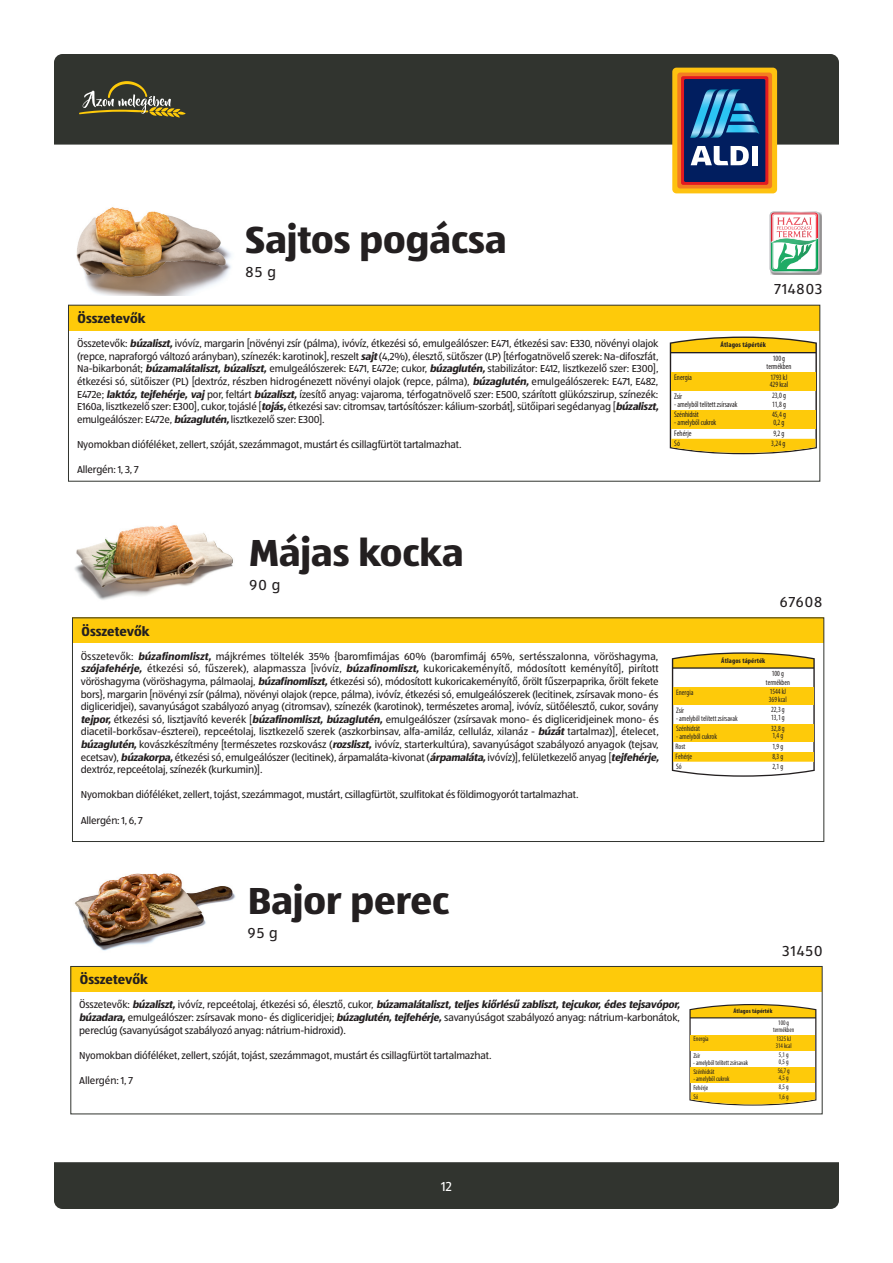
<style>
.page{position:relative;width:893px;height:1263px;background:#fff}
.page>*{position:absolute;margin:0;border:0;box-sizing:border-box;transform-origin:0 0}
.t1{font:700 39px "ALDISUEDOT";color:#231f20}
.cikkszam{font:15px "ALDISUEDOT";letter-spacing:.07em;color:#231f20}
.t2{font:700 13.5px "ALDISUEDOT";color:#231f20}
.t3{font:13.5px "ALDISUEDOT";color:#fff}
.FB_Headline_11pt{font:10.5px/12.6px "ALDISUEDOT";letter-spacing:-.015em;color:#231f20}
.Default{font:10.5px "ALDISUEDOT";letter-spacing:-.015em;color:#231f20}
.t4{font:condensed 8.1px/8.2px "Myriad Pro";color:#231f20;scale:.9 1}
.t5{font:condensed 8.1px/10.5px "Myriad Pro";color:#231f20;scale:.92 1}
.t6{font:condensed 8.1px/10.5px "Myriad Pro";color:#231f20;scale:.94 1}
.t7{font:condensed 7.95px/7.9px "Myriad Pro";color:#231f20;scale:.9 1}
.t8{font:condensed 7.95px/9.8px "Myriad Pro";color:#231f20;scale:.94 1}
.t9{font:condensed 7.95px/10.2px "Myriad Pro";color:#231f20;scale:.92 1}
.t10{font:700 condensed 7.2px "Myriad Pro";letter-spacing:.01em;color:#231f20;scale:1.05 1}
.t11{font:condensed 7.05px/7.1px "Myriad Pro";color:#231f20;scale:.9 1}
.t12{font:condensed 7.05px/9px "Myriad Pro";color:#231f20;scale:.92 1}
.t13{font:condensed 7.05px/9px "Myriad Pro";color:#231f20;scale:.94 1}
.t14{font:700 condensed 7.05px "Myriad Pro";letter-spacing:.01em;color:#231f20;scale:1.05 1}
.t15{font:700 condensed 6.3px "Myriad Pro";letter-spacing:.01em;color:#231f20;scale:1.05 1}
.s1{font-weight:700;font-style:italic}
</style>
<div class="page">
<div style="left:54px;top:1162px;width:785px;height:47px;background:#31342f"></div>
<div style="left:54px;top:54px;width:785px;height:91px;background:#31342f"></div>
<div style="left:672px;top:68px;width:105px;height:125px;background:#fec210;border-radius:4px"></div>
<div style="left:677px;top:73px;width:95px;height:115px;background:#f47d21;border-radius:3px"></div>
<div style="left:681px;top:76px;width:87px;height:109px;background:#e21a21;border-radius:2px"></div>
<div style="left:684px;top:79px;width:81px;height:103px;background:#011e5f;border-radius:2px"></div>
<div style="left:752px;top:146px;width:6px;height:19px;background:#fff"></div>
<svg style="left:691px;top:146px;width:58px;height:19px"></svg>
<svg style="left:690px;top:89px;width:69px;height:49px"></svg>
<svg style="left:79px;top:81px;width:107px;height:37px;background:#5b573e"></svg>
<img style="left:76px;top:207px;width:155px;height:89px">
<div style="left:68px;top:305px;width:752px;height:25px;background:#feca0a"></div>
<div style="left:770px;top:212px;width:51px;height:63px;background:#949292"></div>
<svg style="left:769px;top:211px;width:51px;height:62px;background:#c2cdc0"></svg>
<svg style="left:670px;top:337px;width:147px;height:117px"></svg>
<div style="left:72px;top:618px;width:752px;height:25px;background:#feca0a"></div>
<div style="left:72px;top:618px;width:752px;height:224px;border:1px solid #31342f"></div>
<img style="left:74px;top:525px;width:159px;height:75px">
<img style="left:119px;top:526px;width:56px;height:10px">
<svg style="left:672px;top:652px;width:143px;height:125px"></svg>
<img style="left:74px;top:873px;width:161px;height:78px">
<img style="left:93px;top:874px;width:70px;height:22px">
<div style="left:71px;top:966px;width:751px;height:26px;background:#feca0a"></div>
<div style="left:71px;top:966px;width:751px;height:148px;border:1px solid #31342f"></div>
<svg style="left:689px;top:1004px;width:127px;height:101px"></svg>
<p class="t2" style="left:78px;top:309px;width:70px">Összetevők</p>
<p class="t1" style="left:246px;top:213px;width:262px">Sajtos pogácsa</p>
<p class="cikkszam" style="left:246px;top:262px;width:32px">85 g</p>
<p class="FB_Headline_11pt" style="left:77px;top:337px;width:585px">Összetevők: <span class="s1">búzaliszt,</span>ivóvíz, margarin [növényi zsír (pálma), ivóvíz, étkezési só, emulgeálószer: E471, étkezési sav: E330, növényi olajok (repce, napraforgó változó arányban), színezék: karotinok], reszelt <span class="s1">sajt</span>(4,2%), élesztő, sütőszer (LP) [térfogatnövelő szerek: Na-difoszfát, Na-bikarbonát; <span class="s1">búzamalátaliszt,búzaliszt,</span>emulgeálószerek: E471, E472e; cukor, <span class="s1">búzaglutén,</span>stabilizátor: E412, lisztkezelő szer: E300], étkezési só, sütőiszer (PL) [dextróz, részben hidrogénezett növényi olajok (repce, pálma), <span class="s1">búzaglutén,</span>emulgeálószerek: E471, E482, E472e; <span class="s1">laktóz,tejfehérje,vaj</span> por, feltárt <span class="s1">búzaliszt,</span>ízesítő anyag: vajaroma, térfogatnövelő szer: E500, szárított glükózszirup, színezék:<br>E160a, lisztkezelő szer: E300], cukor, tojáslé [<span class="s1">tojás,</span>étkezési sav: citromsav, tartósítószer: kálium-szorbát], sütőipari segédanyag [<span class="s1">búzaliszt, </span>emulgeálószer: E472e, <span class="s1">búzaglutén,</span>lisztkezelő szer: E300].</p>
<p class="FB_Headline_11pt" style="left:77px;top:438px;width:386px">Nyomokban dióféléket, zellert, szóját, szezámmagot, mustárt és csillagfürtöt tartalmazhat.</p>
<p class="Default" style="left:77px;top:463px;width:63px">Allergén: 1, 3, 7</p>
<p class="cikkszam" style="left:774px;top:280px;width:50px">714803</p>
<p class="t10" style="left:721px;top:340px;width:45px">Átlagos tápérték</p>
<p class="t6" style="left:674px;top:372px;width:20px">Energia</p>
<p class="t6" style="left:674px;top:390px;width:10px">Zsír</p>
<p class="t5" style="left:674px;top:399px;width:71px">- amelyből telített zsírsavak<br>Szénhidrát</p>
<p class="t6" style="left:674px;top:417px;width:46px">- amelyből cukrok<br>Fehérje<br>Só</p>
<p class="t4" style="left:767px;top:354px;width:29px;text-align:center">100 g termékben</p>
<p class="t4" style="left:770px;top:373px;width:22px;line-height:7.6px">1793 kJ<br>429 kcal</p>
<p class="t4" style="left:772px;top:391px;width:17px">23,0 g<br>11,8 g</p>
<p class="t4" style="left:772px;top:410px;width:17px">45,4 g<br>0,2 g</p>
<p class="t4" style="left:771px;top:439px;width:17px">3,24 g</p>
<p class="t4" style="left:773px;top:429px;width:14px">9,2 g</p>
<p class="t2" style="left:82px;top:622px;width:70px">Összetevők</p>
<p class="t1" style="left:250px;top:526px;width:216px">Májas kocka</p>
<p class="cikkszam" style="left:250px;top:575px;width:32px">90 g</p>
<p class="FB_Headline_11pt" style="left:81px;top:650px;width:582px">Összetevők: <span class="s1">búzafinomliszt,</span> májkrémes töltelék 35% {baromfimájas 60% (baromfimáj 65%, sertésszalonna, vöröshagyma, <span class="s1">szójafehérje,</span> étkezési só, fűszerek), alapmassza [ivóvíz, <span class="s1">búzafinomliszt,</span> kukoricakeményítő, módosított keményítő], pirított vöröshagyma (vöröshagyma, pálmaolaj, <span class="s1">búzafinomliszt,</span>étkezési só), módosított kukoricakeményítő, őrölt fűszerpaprika, őrölt fekete bors}, margarin [növényi zsír (pálma), növényi olajok (repce, pálma), ivóvíz, étkezési só, emulgeálószerek (lecitinek, zsírsavak mono- és digliceridjei), savanyúságot szabályozó anyag (citromsav), színezék (karotinok), természetes aroma], ivóvíz, sütőélesztő, cukor, sovány <span class="s1">tejpor,</span>étkezési só, lisztjavító keverék [<span class="s1">búzafinomliszt, búzaglutén,</span> emulgeálószer (zsírsavak mono- és digliceridjeinek mono- és diacetil-borkősav-észterei), repceétolaj, lisztkezelő szerek (aszkorbinsav, alfa-amiláz, celluláz, xilanáz - <span class="s1">búzát</span> tartalmaz)], ételecet, <span class="s1">búzaglutén,</span>kovászkészítmény [természetes rozskovász (<span class="s1">rozsliszt,</span>ivóvíz, starterkultúra), savanyúságot szabályozó anyagok (tejsav, ecetsav), <span class="s1">búzakorpa,</span>étkezési só, emulgeálószer (lecitinek), árpamaláta-kivonat (<span class="s1">árpamaláta,</span>ivóvíz)], felületkezelő anyag [<span class="s1">tejfehérje, </span>dextróz, repceétolaj, színezék (kurkumin)].</p>
<p class="FB_Headline_11pt" style="left:81px;top:788px;width:499px">Nyomokban dióféléket, zellert, tojást, szezámmagot, mustárt, csillagfürtöt, szulfitokat és földimogyorót tartalmazhat.</p>
<p class="FB_Headline_11pt" style="left:81px;top:813px;width:64px">Allergén: 1, 6, 7</p>
<p class="cikkszam" style="left:780px;top:592px;width:44px">67608</p>
<p class="t14" style="left:721px;top:656px;width:43px">Átlagos tápérték</p>
<p class="t7" style="left:766px;top:669px;width:28px;line-height:8.6px;text-align:center">100 g termékben</p>
<p class="t7" style="left:769px;top:687px;width:22px">1544 kJ<br>369 kcal</p>
<p class="t7" style="left:771px;top:706px;width:17px">22,3 g<br>13,1 g</p>
<p class="t7" style="left:771px;top:724px;width:17px">32,8 g<br>1,4 g</p>
<p class="t7" style="left:772px;top:762px;width:13px">2,1 g</p>
<p class="t8" style="left:676px;top:687px;width:20px">Energia</p>
<p class="t8" style="left:676px;top:705px;width:10px">Zsír</p>
<p class="t9" style="left:676px;top:713px;width:69px">- amelyből telített zsírsavak<br>Szénhidrát</p>
<p class="t8" style="left:676px;top:731px;width:45px">- amelyből cukrok</p>
<p class="t8" style="left:675px;top:752px;width:19px">Fehérje<br>Só</p>
<p class="t8" style="left:675px;top:742px;width:12px">Rost</p>
<p class="t7" style="left:772px;top:742px;width:13px">1,9 g</p>
<p class="t7" style="left:772px;top:752px;width:13px">8,3 g</p>
<p class="t2" style="left:80px;top:970px;width:70px">Összetevők</p>
<p class="t1" style="left:248px;top:875px;width:203px">Bajor perec</p>
<p class="cikkszam" style="left:248px;top:923px;width:31px">95 g</p>
<p class="cikkszam" style="left:783px;top:941px;width:41px">31450</p>
<p class="FB_Headline_11pt" style="left:79px;top:998px;width:605px">Ö s s z e t e v ő k : <span class="s1">búzaliszt,</span>i v ó v íz , r e p c e é t o l a j , é t k e z é s i s ó , é l e s z t ő , c u k o r, <span class="s1">búzamalátaliszt,teljeskiőrlésű zabliszt,tejcukor,édestejsavópor, búzadara,</span>emulgeálószer: zsírsavak mono- és digliceridjei; <span class="s1">búzaglutén,tejfehérje,</span>savanyúságot szabályozó anyag: nátrium-karbonátok, pereclúg (savanyúságot szabályozó anyag: nátrium-hidroxid).</p>
<p class="FB_Headline_11pt" style="left:79px;top:1048px;width:414px">Nyomokban dióféléket, zellert, szóját, tojást, szezámmagot, mustárt és csillagfürtöt tartalmazhat.</p>
<p class="FB_Headline_11pt" style="left:79px;top:1074px;width:56px">Allergén: 1, 7</p>
<p class="t15" style="left:733px;top:1007px;width:39px">Átlagos tápérték</p>
<p class="t13" style="left:693px;top:1034px;width:18px">Energia</p>
<p class="t13" style="left:693px;top:1050px;width:9px">Zsír</p>
<p class="t12" style="left:693px;top:1058px;width:61px">- amelyből telített zsírsavak<br>Szénhidrát</p>
<p class="t13" style="left:693px;top:1074px;width:40px">- amelyből cukrok<br>Fehérje<br>Só</p>
<p class="t11" style="left:773px;top:1019px;width:25px;text-align:center">100 g termékben</p>
<p class="t11" style="left:776px;top:1035px;width:19px;line-height:6.6px">1325 kJ<br>314 kcal</p>
<p class="t11" style="left:779px;top:1051px;width:12px">5,1 g<br>0,5 g</p>
<p class="t11" style="left:778px;top:1067px;width:15px">56,7 g<br>4,5 g</p>
<p class="t11" style="left:779px;top:1092px;width:12px">1,6 g</p>
<p class="t11" style="left:779px;top:1083px;width:12px">8,5 g</p>
<p class="t3" style="left:441px;top:1177px;width:12px">12</p>
</div>
